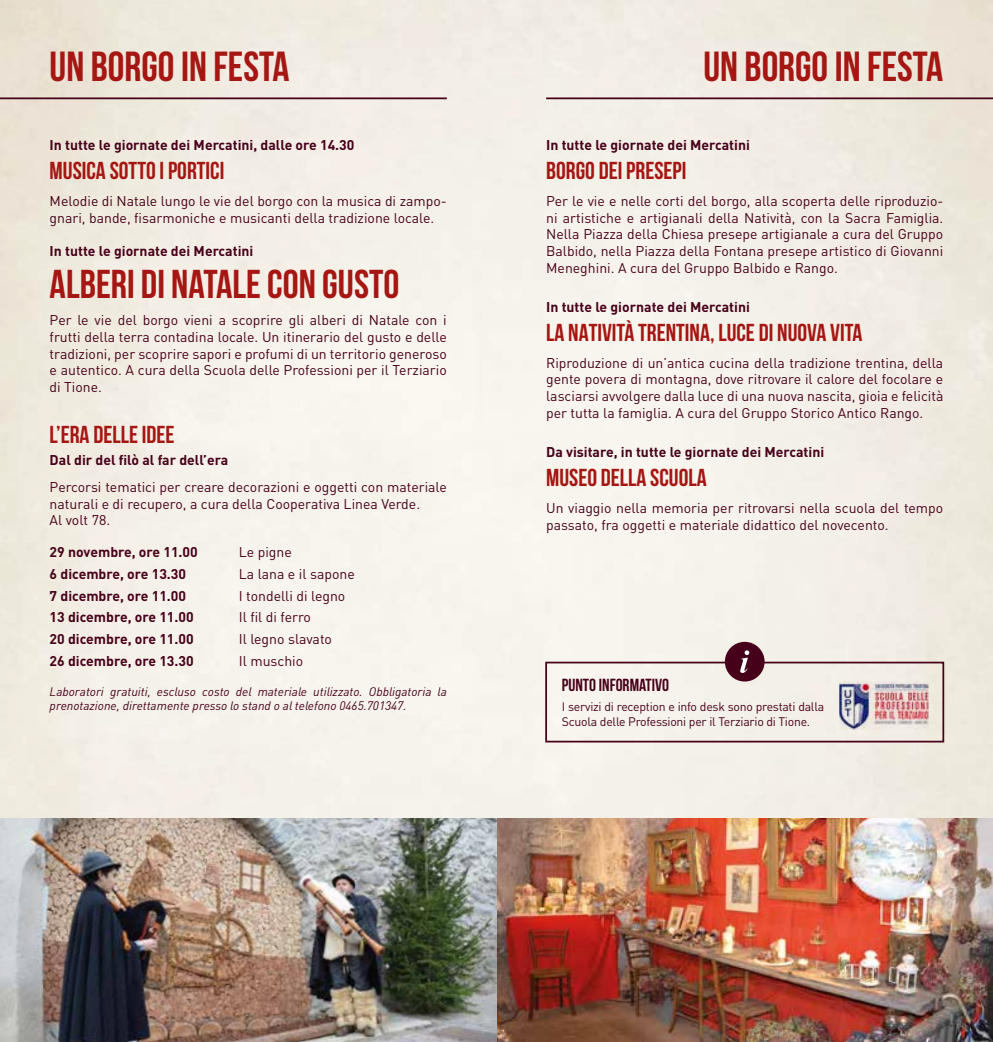
<style>
.page{position:relative;width:993px;height:1042px;background:#fff}
.page>*{position:absolute;margin:0;border:0;box-sizing:border-box;transform-origin:0 0}
.t1{font:700 42px "Bebas Neue";color:#a61612}
.t2{font:700 40.25px "Bebas Neue";color:#a61612}
.t3{font:700 24.5px "Bebas Neue";color:#a61612}
.t4{font:700 17.5px "Bebas Neue";color:#470019}
.t5{font:14px/16.8px "DIN Pro";color:#470019}
.t6{font:700 14px "DIN Pro";color:#470019}
.t7{font:italic 12.25px/14.7px "DIN Pro";color:#470019}
.t8{font:12.25px/14.7px "DIN Pro";letter-spacing:-.02em;color:#470019}
</style>
<div class="page">
<img style="left:0;top:0;width:992px;height:819px">
<div style="left:545px;top:662px;width:398px;height:80px;border:2px solid #470019"></div>
<hr style="left:0;top:97px;width:446px;height:2px;background:#470019">
<hr style="left:546px;top:97px;width:446px;height:2px;background:#470019">
<img style="left:0;top:819px;width:992px;height:223px">
<img style="left:838px;top:682px;width:90px;height:48px">
<div style="left:724px;top:642px;width:40px;height:39px;background:#470019;border-radius:50%"></div>
<svg style="left:740px;top:650px;width:9px;height:23px"></svg>
<h1 class="t1" style="left:50px;top:44px;width:241px">UN BORGO IN FESTA</h1>
<h1 class="t1" style="left:703px;top:44px;width:241px">UN BORGO IN FESTA</h1>
<p class="t6" style="left:50px;top:135px;width:306px">In tutte le giornate dei Mercatini, dalle ore 14.30</p>
<h3 class="t3" style="left:50px;top:157px;width:176px">MUSICA SOTTO I PORTICI</h3>
<p class="t5" style="left:50px;top:192px;width:398px">Melodie di Natale lungo le vie del borgo con la musica di zampo&shy;gnari, bande, fisarmoniche e musicanti della tradizione locale.</p>
<p class="t6" style="left:50px;top:242px;width:205px">In tutte le giornate dei Mercatini</p>
<h2 class="t2" style="left:50px;top:262px;width:351px">ALBERI DI NATALE CON GUSTO</h2>
<p class="t5" style="left:50px;top:311px;width:398px;text-align:justify">Per le vie del borgo vieni a scoprire gli alberi di Natale con i frutti della terra contadina locale. Un itinerario del gusto e delle tradizioni, per scoprire sapori e profumi di un territorio generoso e autentico. A cura della Scuola delle Professioni per il Terziario di Tione.</p>
<h3 class="t3" style="left:50px;top:421px;width:126px">L’ERA DELLE IDEE</h3>
<p class="t6" style="left:50px;top:450px;width:180px">Dal dir del filò al far dell’era</p>
<p class="t5" style="left:50px;top:478px;width:398px">Percorsi tematici per creare decorazioni e oggetti con materiale naturali e di recupero, a cura della Cooperativa Linea Verde.<br>Al volt 78.</p>
<p class="t6" style="left:50px;top:542px;width:150px">29 novembre, ore 11.00</p>
<p class="t5" style="left:239px;top:543px;width:54px">Le pigne</p>
<p class="t6" style="left:50px;top:564px;width:138px">6 dicembre, ore 13.30</p>
<p class="t5" style="left:239px;top:565px;width:117px">La lana e il sapone</p>
<p class="t6" style="left:50px;top:586px;width:138px">7 dicembre, ore 11.00</p>
<p class="t5" style="left:239px;top:586px;width:108px">I tondelli di legno</p>
<p class="t6" style="left:50px;top:608px;width:146px">13 dicembre, ore 11.00</p>
<p class="t5" style="left:239px;top:608px;width:74px">Il fil di ferro</p>
<p class="t6" style="left:50px;top:629px;width:146px">20 dicembre, ore 11.00</p>
<p class="t5" style="left:239px;top:630px;width:95px">Il legno slavato</p>
<p class="t6" style="left:50px;top:651px;width:146px">26 dicembre, ore 13.30</p>
<p class="t5" style="left:239px;top:652px;width:66px">Il muschio</p>
<p class="t7" style="left:50px;top:683px;width:398px">Laboratori gratuiti, escluso costo del materiale utilizzato. Obbligatoria la prenotazione, direttamente presso lo stand o al telefono 0465.701347.</p>
<p class="t6" style="left:546px;top:135px;width:205px">In tutte le giornate dei Mercatini</p>
<h3 class="t3" style="left:546px;top:157px;width:142px">BORGO DEI PRESEPI</h3>
<p class="t5" style="left:546px;top:192px;width:398px;text-align:justify">Per le vie e nelle corti del borgo, alla scoperta delle riproduzio&shy;ni artistiche e artigianali della Natività, con la Sacra Famiglia.<br>Nella Piazza della Chiesa presepe artigianale a cura del Gruppo Balbido, nella Piazza della Fontana presepe artistico di Giovanni Meneghini. A cura del Gruppo Balbido e Rango.</p>
<p class="t6" style="left:546px;top:297px;width:205px">In tutte le giornate dei Mercatini</p>
<h3 class="t3" style="left:546px;top:319px;width:318px">LA NATIVITÀ TRENTINA, LUCE DI NUOVA VITA</h3>
<p class="t5" style="left:546px;top:354px;width:398px;text-align:justify">Riproduzione di un’antica cucina della tradizione trentina, della gente povera di montagna, dove ritrovare il calore del focolare e lasciarsi avvolgere dalla luce di una nuova nascita, gioia e felicità per tutta la famiglia. A cura del Gruppo Storico Antico Rango.</p>
<p class="t6" style="left:546px;top:442px;width:279px">Da visitare, in tutte le giornate dei Mercatini</p>
<h3 class="t3" style="left:546px;top:464px;width:162px">MUSEO DELLA SCUOLA</h3>
<p class="t5" style="left:546px;top:499px;width:398px">Un viaggio nella memoria per ritrovarsi nella scuola del tempo passato, fra oggetti e materiale didattico del novecento.</p>
<p class="t4" style="left:561px;top:676px;width:109px">PUNTO INFORMATIVO</p>
<p class="t8" style="left:561px;top:699px;width:264px">I servizi di reception e info desk sono prestati dalla<br>Scuola delle Professioni per il Terziario di Tione.</p>
</div>
